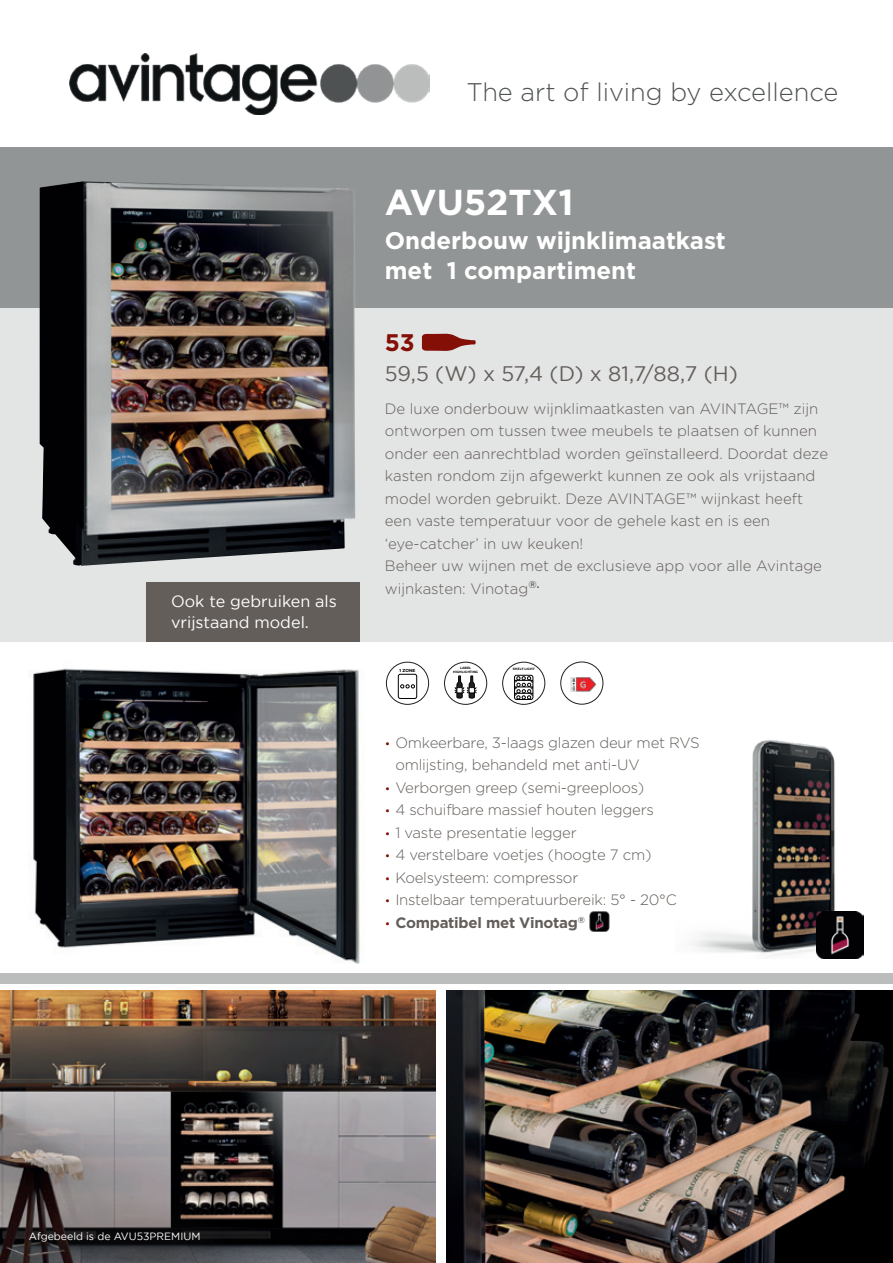
<style>
.page{position:relative;width:893px;height:1263px;background:#fff}
.page>*{position:absolute;margin:0;border:0;box-sizing:border-box;transform-origin:0 0}
.t1{font:700 36px "Gotham";color:#fff}
.t2{font:300 25.5px "Gotham";color:#4f5252}
.t3{font:700 24px/30px "Gotham";color:#fff}
.t4{font:700 24px "Gotham";color:#830f06}
.t5{font:21px "Gotham";letter-spacing:-.005em;color:#635e5a}
.t6{font:16.2px/21.6px "Gotham";color:#fff}
.t7{font:300 15px/22.5px "Gotham";letter-spacing:-.01em;color:#635e5a}
.t8{font:700 15px "Gotham";letter-spacing:-.015em;color:#635e5a}
.t9{font:10.5px "Gotham";color:#fff}
.t10{font:700 4.35px "Montserrat";color:#000001}
.t11{font:700 3.15px/3.9px "Montserrat";color:#000001;text-align:center}
.s1{font-size:12px;color:#830f06}
.s2{font-weight:300;font-size:12px;color:#830f06}
</style>
<div class="page">
<div style="left:0;top:296px;width:893px;height:346px;background:#e3e4e4"></div>
<img style="left:446px;top:991px;width:447px;height:272px">
<img style="left:69px;top:53px;width:360px;height:61px">
<div style="left:0;top:148px;width:893px;height:160px;background:#929595"></div>
<div style="left:0;top:973px;width:893px;height:10px;background:#bbbcbc"></div>
<svg style="left:422px;top:334px;width:54px;height:17px"></svg>
<img style="left:589px;top:911px;width:21px;height:21px">
<img style="left:40px;top:181px;width:316px;height:385px">
<img style="left:29px;top:668px;width:331px;height:296px">
<img style="left:0;top:991px;width:435px;height:272px">
<img style="left:692px;top:740px;width:143px;height:216px">
<img style="left:816px;top:911px;width:48px;height:47px">
<div style="left:146px;top:583px;width:214px;height:59px;background:#635e5a"></div>
<div style="left:0;top:1194px;width:242px;height:69px;background:#231f20;opacity:.6"></div>
<div style="left:386px;top:662px;width:43px;height:43px;border:1px solid #231f20;border-radius:50%"></div>
<div style="left:398px;top:674px;width:19px;height:25px;border:1px solid #000001;border-radius:2px"></div>
<svg style="left:400px;top:684px;width:15px;height:4px"></svg>
<div style="left:444px;top:662px;width:43px;height:43px;border:1px solid #231f20;border-radius:50%"></div>
<svg style="left:454px;top:676px;width:23px;height:22px"></svg>
<div style="left:502px;top:662px;width:43px;height:43px;border:1px solid #231f20;border-radius:50%"></div>
<div style="left:514px;top:675px;width:19px;height:25px;border:1px solid #000001;border-radius:2px"></div>
<svg style="left:514px;top:676px;width:20px;height:23px"></svg>
<div style="left:560px;top:662px;width:43px;height:42px;border:1px solid #231f20;border-radius:50%"></div>
<img style="left:570px;top:677px;width:26px;height:15px">
<p class="t6" style="left:171px;top:590px;width:167px">Ook te gebruiken als vrijstaand model.</p>
<h2 class="t2" style="left:466px;top:78px;width:374px">The art of living by excellence</h2>
<h1 class="t1" style="left:385px;top:181px;width:190px">AVU52TX1</h1>
<h3 class="t3" style="left:385px;top:225px;width:343px">Onderbouw wijnklimaatkast met 1 compartiment</h3>
<h3 class="t4" style="left:385px;top:328px;width:31px">53</h3>
<h3 class="t5" style="left:385px;top:362px;width:354px">59,5 (W) x 57,4 (D) x 81,7/88,7 (H)</h3>
<p class="t7" style="left:385px;top:397px;width:445px">De luxe onderbouw wijnklimaatkasten van AVINTAGE™ zijn ontworpen om tussen twee meubels te plaatsen of kunnen onder een aanrechtblad worden geïnstalleerd. Doordat deze kasten rondom zijn afgewerkt kunnen ze ook als vrijstaand model worden gebruikt. Deze AVINTAGE™ wijnkast heeft een vaste temperatuur voor de gehele kast en is een ‘eye-catcher’ in uw keuken!<br>Beheer uw wijnen met de exclusieve app voor alle Avintage wijnkasten: Vinotag<sup>®.</sup></p>
<p class="t10" style="left:400px;top:667px;width:17px">1 ZONE</p>
<p class="t11" style="left:453px;top:666px;width:26px">LABEL<br>HIGHLIGHTING</p>
<p class="t11" style="left:513px;top:666px;width:23px">SHELF LIGHT</p>
<p class="t7" style="left:395px;top:731px;width:306px;text-indent:-10px"><span class="s1">•</span> Omkeerbare, 3-laags glazen deur met RVS omlijsting, behandeld met anti-UV</p>
<p class="t7" style="left:385px;top:776px;width:261px"><span class="s1">•</span> Verborgen greep (semi-greeploos)</p>
<p class="t7" style="left:385px;top:799px;width:271px"><span class="s1">•</span> 4 schuifbare massief houten leggers</p>
<p class="t7" style="left:385px;top:821px;width:193px"><span class="s1">•</span> 1 vaste presentatie legger</p>
<p class="t7" style="left:385px;top:844px;width:268px"><span class="s1">•</span> 4 verstelbare voetjes (hoogte 7 cm)</p>
<p class="t7" style="left:385px;top:866px;width:195px"><span class="s1">•</span> Koelsysteem: compressor</p>
<p class="t7" style="left:385px;top:889px;width:294px"><span class="s1">•</span> Instelbaar temperatuurbereik: 5° - 20°C</p>
<p class="t8" style="left:385px;top:914px;width:202px"><span class="s2">•</span> Compatibel met Vinotag<sup>®</sup></p>
<p class="t9" style="left:29px;top:1230px;width:173px">Afgebeeld is de AVU53PREMIUM</p>
</div>
